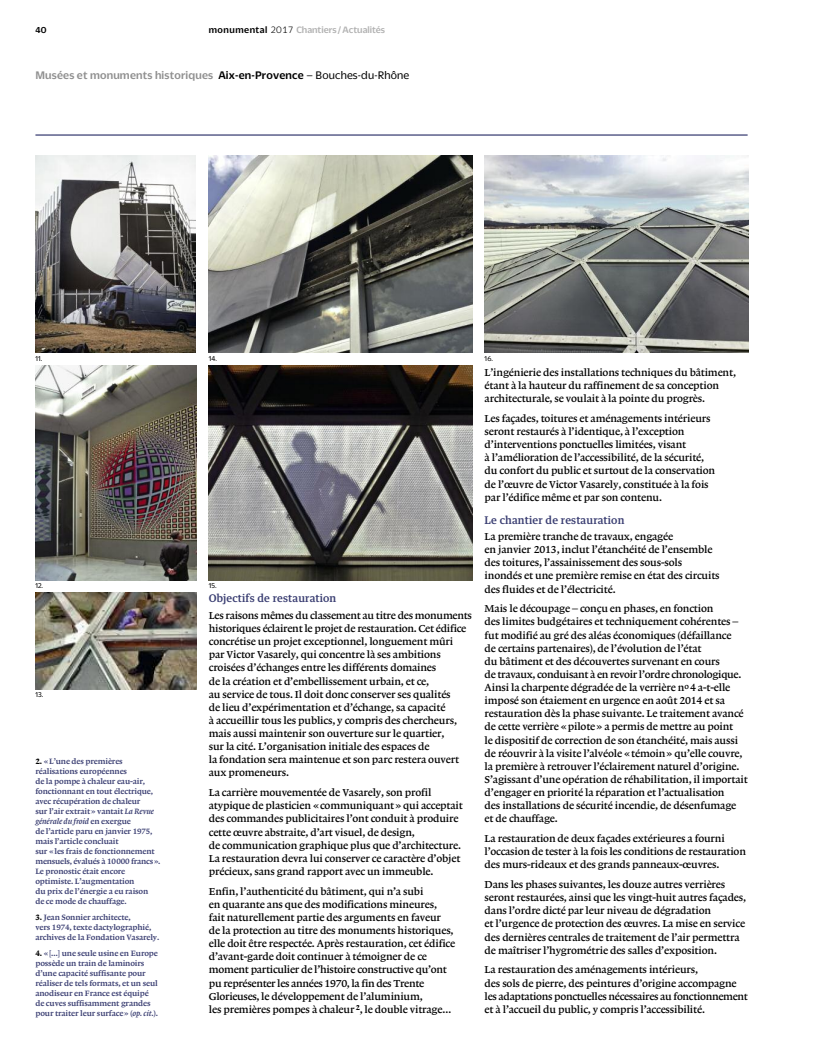
<style>
.page{position:relative;width:819px;height:1053px;background:#fff}
.page>*{position:absolute;margin:0;border:0;box-sizing:border-box;transform-origin:0 0}
.t1{font:500 11.88px "Duplicate Sans";letter-spacing:.015em;color:#909090}
.t2{font:10.62px/13.1px "Lexicon No 1 B Roman Tab";letter-spacing:-.015em;color:#000}
.t3{font:500 10.62px "Guardian Text Egyp";letter-spacing:.015em;color:#3a3e72}
.t4{font:500 10px "Duplicate Sans";color:#b3b3b3}
.t5{font:500 9.38px "Duplicate Sans";color:#000}
.t6{font:8.12px/10px "Lexicon No 1 C Roman Tab";letter-spacing:-.015em;color:#3a3e72}
.t7{font:8.12px "Lexicon No 1 C Italic Tab";letter-spacing:-.015em;color:#3a3e72}
.t8{font:7.5px "Duplicate Sans";letter-spacing:-.005em;color:#000}
.s1{color:#000}
.s2{font-weight:300;color:#000}
.s3{font-weight:400;color:#000}
.s4{font-family:"Lexicon No 1 E Roman Tab";color:#000}
.s5{font-family:"Lexicon No 1 C Italic Tab"}
.s6{font-family:"Lexicon No 1 C Roman Tab"}
</style>
<div class="page">
<hr style="left:35px;top:134px;width:712px;height:2px;background:#3a3e72">
<img style="left:484px;top:156px;width:264px;height:197px">
<img style="left:35px;top:365px;width:161px;height:215px">
<img style="left:35px;top:156px;width:161px;height:197px">
<img style="left:209px;top:156px;width:263px;height:197px">
<img style="left:209px;top:365px;width:263px;height:215px">
<img style="left:35px;top:592px;width:161px;height:97px">
<p class="t5" style="left:35px;top:27px;width:13px">40</p>
<p class="t4" style="left:209px;top:27px;width:178px"><span class="s1">monumental</span> <span class="s2">2017</span> Chantiers /Actualités</p>
<p class="t1" style="left:35px;top:71px;width:375px">Musées et monuments historiques <span class="s1">Aix-en-Provence</span> <span class="s3">– Bouches-du-Rhône</span></p>
<p class="t8" style="left:35px;top:355px;width:8px">11.</p>
<p class="t8" style="left:209px;top:355px;width:10px">14.</p>
<p class="t8" style="left:35px;top:583px;width:9px">12.</p>
<p class="t8" style="left:35px;top:692px;width:9px">13.</p>
<p class="t6" style="left:35px;top:757px;width:120px"><span class="s4">2.</span> «L’une des premières réalisations européennes<br>de la pompe à chaleur eau-air, fonctionnant en tout électrique, avec récupération de chaleur sur l’air extrait» vantait <span class="s5">La Revue</span></p>
<p class="t7" style="left:35px;top:818px;width:97px">générale du froid <span class="s6">en exergue</span></p>
<p class="t6" style="left:35px;top:827px;width:127px">de l’article paru en janvier 1975, mais l’article concluait<br>sur «les frais de fonctionnement mensuels, évalués à 10000 francs».<br>Le pronostic était encore optimiste. L’augmentation<br>du prix de l’énergie a eu raison<br>de ce mode de chauffage.</p>
<p class="t6" style="left:35px;top:912px;width:125px"><span class="s4">3.</span> Jean Sonnier architecte,<br>vers 1974, texte dactylographié, archives de la Fondation Vasarely.</p>
<p class="t6" style="left:35px;top:948px;width:124px"><span class="s4">4.</span> «[…] une seule usine en Europe possède un train de laminoirs d’une capacité suffisante pour réaliser de tels formats, et un seul anodiseur en France est équipé de cuves suffisamment grandes pour traiter leur surface» (<span class="s5">op. cit</span>.).</p>
<p class="t8" style="left:209px;top:583px;width:9px">15.</p>
<p class="t3" style="left:209px;top:594px;width:129px">Objectifs de restauration</p>
<p class="t2" style="left:209px;top:609px;width:265px">Les raisons mêmes du classement au titre des monuments historiques éclairent le projet de restauration. Cet édifice concrétise un projet exceptionnel, longuement mûri<br>par Victor Vasarely, qui concentre là ses ambitions croisées d’échanges entre les différents domaines<br>de la création et d’embellissement urbain, et ce,<br>au service de tous. Il doit donc conserver ses qualités<br>de lieu d’expérimentation et d’échange, sa capacité<br>à accueillir tous les publics, y compris des chercheurs, mais aussi maintenir son ouverture sur le quartier,<br>sur la cité. L’organisation initiale des espaces de<br>la fondation sera maintenue et son parc restera ouvert aux promeneurs.</p>
<p class="t2" style="left:209px;top:786px;width:255px">La carrière mouvementée de Vasarely, son profil atypique de plasticien «communiquant» qui acceptait des commandes publicitaires l’ont conduit à produire cette œuvre abstraite, d’art visuel, de design,<br>de communication graphique plus que d’architecture.<br>La restauration devra lui conserver ce caractère d’objet précieux, sans grand rapport avec un immeuble.</p>
<p class="t2" style="left:209px;top:885px;width:248px">Enfin, l’authenticité du bâtiment, qui n’a subi<br>en quarante ans que des modifications mineures, fait naturellement partie des arguments en faveur<br>de la protection au titre des monuments historiques, elle doit être respectée. Après restauration, cet édifice d’avant-garde doit continuer à témoigner de ce moment particulier de l’histoire constructive qu’ont pu représenter les années 1970, la fin des Trente Glorieuses, le développement de l’aluminium,<br>les premières pompes à chaleur <sup>2</sup>, le double vitrage…</p>
<p class="t8" style="left:484px;top:355px;width:10px">16.</p>
<p class="t2" style="left:484px;top:366px;width:253px">L’ingénierie des installations techniques du bâtiment, étant à la hauteur du raffinement de sa conception architecturale, se voulait à la pointe du progrès.</p>
<p class="t2" style="left:484px;top:412px;width:232px">Les façades, toitures et aménagements intérieurs seront restaurés à l’identique, à l’exception d’interventions ponctuelles limitées, visant<br>à l’amélioration de l’accessibilité, de la sécurité, du confort du public et surtout de la conservation de l’œuvre de Victor Vasarely, constituée à la fois par l’édifice même et par son contenu.</p>
<p class="t3" style="left:484px;top:515px;width:141px">Le chantier de restauration</p>
<p class="t2" style="left:484px;top:530px;width:236px">La première tranche de travaux, engagée<br>en janvier 2013, inclut l’étanchéité de l’ensemble des toitures, l’assainissement des sous-sols inondés et une première remise en état des circuits des fluides et de l’électricité.</p>
<p class="t2" style="left:484px;top:602px;width:265px">Mais le découpage – conçu en phases, en fonction<br>des limites budgétaires et techniquement cohérentes – fut modifié au gré des aléas économiques (défaillance<br>de certains partenaires), de l’évolution de l’état<br>du bâtiment et des découvertes survenant en cours<br>de travaux, conduisant à en revoir l’ordre chronologique.<br>Ainsi la charpente dégradée de la verrière n<sup>o</sup> 4 a-t-elle imposé son étaiement en urgence en août 2014 et sa restauration dès la phase suivante. Le traitement avancé de cette verrière «pilote» a permis de mettre au point<br>le dispositif de correction de son étanchéité, mais aussi de réouvrir à la visite l’alvéole «témoin» qu’elle couvre, la première à retrouver l’éclairement naturel d’origine.<br>S’agissant d’une opération de réhabilitation, il importait d’engager en priorité la réparation et l’actualisation<br>des installations de sécurité incendie, de désenfumage et de chauffage.</p>
<p class="t2" style="left:484px;top:832px;width:263px">La restauration de deux façades extérieures a fourni l’occasion de tester à la fois les conditions de restauration des murs-rideaux et des grands panneaux-œuvres.</p>
<p class="t2" style="left:484px;top:878px;width:263px">Dans les phases suivantes, les douze autres verrières seront restaurées, ainsi que les vingt-huit autres façades, dans l’ordre dicté par leur niveau de dégradation<br>et l’urgence de protection des œuvres. La mise en service des dernières centrales de traitement de l’air permettra de maîtriser l’hygrométrie des salles d’exposition.</p>
<p class="t2" style="left:484px;top:963px;width:265px">La restauration des aménagements intérieurs,<br>des sols de pierre, des peintures d’origine accompagne les adaptations ponctuelles nécessaires au fonctionnement et à l’accueil du public, y compris l’accessibilité.</p>
</div>
